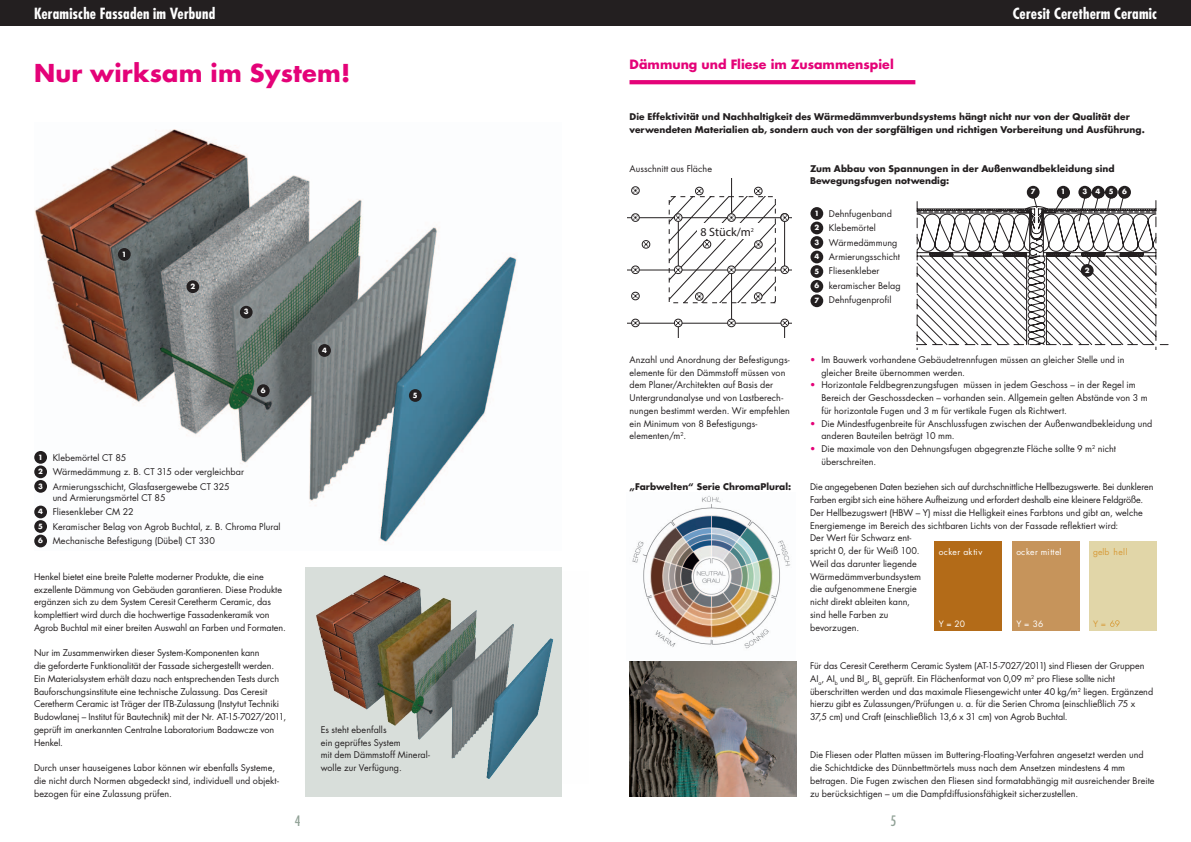
<style>
.page{position:relative;width:1191px;height:842px;background:#fff}
.page>*{position:absolute;margin:0;border:0;box-sizing:border-box;transform-origin:0 0}
.t1{font:700 24px "Futura Std";letter-spacing:.01em;color:#e40278}
.t2{font:700 condensed 15px "Futura Std";letter-spacing:.01em;color:#fff}
.t3{font:condensed 14px "Futura Std";color:#90a196}
.t4{font:700 12.5px "Futura Std";color:#e40278}
.t5{font:300 12px "Futura CE";color:#231f20}
.t6{font:9px/12.8px "Futura Std";color:#231f20}
.t7{font:700 9px/12.8px "Futura Std";letter-spacing:.005em;color:#231f20}
.t8{font:8.5px "Futura Std";color:#fff}
.t9{font:8.5px "Futura Std";letter-spacing:.035em;color:#fff}
.t10{font:8.5px "Futura Std";color:#d79b39}
.t11{font:700 7px/14.6px "Futura Std";color:#fff;text-align:justify}
.s1{color:#e40278}
</style>
<div class="page">
<img style="left:629px;top:495px;width:167px;height:167px">
<svg style="left:916px;top:187px;width:252px;height:163px"></svg>
<img style="left:34px;top:129px;width:483px;height:419px">
<div style="left:34px;top:451px;width:13px;height:13px;background:#231f20;border-radius:50%"></div>
<div style="left:34px;top:465px;width:13px;height:13px;background:#231f20;border-radius:50%"></div>
<div style="left:34px;top:480px;width:13px;height:13px;background:#231f20;border-radius:50%"></div>
<div style="left:34px;top:506px;width:13px;height:12px;background:#231f20;border-radius:50%"></div>
<div style="left:34px;top:520px;width:13px;height:13px;background:#231f20;border-radius:50%"></div>
<div style="left:34px;top:535px;width:13px;height:12px;background:#231f20;border-radius:50%"></div>
<div style="left:409px;top:389px;width:13px;height:13px;background:#231f20;border-radius:50%"></div>
<div style="left:318px;top:344px;width:13px;height:13px;background:#231f20;border-radius:50%"></div>
<div style="left:240px;top:306px;width:13px;height:13px;background:#231f20;border-radius:50%"></div>
<div style="left:257px;top:384px;width:13px;height:13px;background:#231f20;border-radius:50%"></div>
<div style="left:186px;top:280px;width:13px;height:13px;background:#231f20;border-radius:50%"></div>
<div style="left:118px;top:248px;width:13px;height:13px;background:#231f20;border-radius:50%"></div>
<svg style="left:629px;top:80px;width:286px;height:4px"></svg>
<div style="left:305px;top:567px;width:256px;height:230px;background:#d8deda"></div>
<img style="left:316px;top:572px;width:246px;height:211px">
<hr style="left:944px;top:178px;width:1px;height:39px;background:#231f20">
<hr style="left:838px;top:178px;width:1px;height:39px;background:#231f20">
<hr style="left:890px;top:217px;width:1px;height:53px;background:#231f20">
<hr style="left:944px;top:270px;width:1px;height:52px;background:#231f20">
<hr style="left:838px;top:270px;width:1px;height:52px;background:#231f20">
<svg style="left:627px;top:178px;width:164px;height:160px"></svg>
<div style="left:697px;top:224px;width:62px;height:15px;background:#fff"></div>
<div style="left:810px;top:207px;width:13px;height:13px;background:#231f20;border-radius:50%"></div>
<div style="left:810px;top:222px;width:13px;height:12px;background:#231f20;border-radius:50%"></div>
<div style="left:810px;top:236px;width:13px;height:13px;background:#231f20;border-radius:50%"></div>
<div style="left:810px;top:251px;width:13px;height:12px;background:#231f20;border-radius:50%"></div>
<div style="left:810px;top:265px;width:13px;height:13px;background:#231f20;border-radius:50%"></div>
<div style="left:810px;top:280px;width:13px;height:13px;background:#231f20;border-radius:50%"></div>
<div style="left:810px;top:294px;width:13px;height:13px;background:#231f20;border-radius:50%"></div>
<div style="left:1011px;top:541px;width:68px;height:90px;background:#c6945b"></div>
<div style="left:934px;top:541px;width:68px;height:90px;background:#b36b18"></div>
<div style="left:1089px;top:541px;width:68px;height:90px;background:#e1d6a8"></div>
<div style="left:1056px;top:186px;width:13px;height:13px;background:#231f20;border-radius:50%"></div>
<div style="left:1026px;top:186px;width:13px;height:13px;background:#231f20;border-radius:50%"></div>
<div style="left:1078px;top:186px;width:13px;height:13px;background:#231f20;border-radius:50%"></div>
<div style="left:1091px;top:186px;width:13px;height:13px;background:#231f20;border-radius:50%"></div>
<div style="left:1105px;top:186px;width:12px;height:13px;background:#231f20;border-radius:50%"></div>
<div style="left:1118px;top:186px;width:13px;height:13px;background:#231f20;border-radius:50%"></div>
<div style="left:1080px;top:264px;width:13px;height:13px;background:#231f20;border-radius:50%"></div>
<img style="left:629px;top:662px;width:167px;height:135px">
<svg style="left:1110px;top:620px;width:9px;height:7px"></svg>
<div style="left:0;top:0;width:604px;height:26px;background:#231f20"></div>
<div style="left:587px;top:0;width:604px;height:26px;background:#231f20"></div>
<h2 class="t2" style="left:34px;top:4px;width:183px">Keramische Fassaden im Verbund</h2>
<h1 class="t1" style="left:34px;top:57px;width:318px">Nur wirksam im System!</h1>
<p class="t11" style="left:122px;top:247px;width:6px">1</p>
<p class="t11" style="left:190px;top:279px;width:6px">2</p>
<p class="t11" style="left:244px;top:304px;width:6px">3</p>
<p class="t11" style="left:261px;top:383px;width:6px">6</p>
<p class="t11" style="left:322px;top:343px;width:6px">4</p>
<p class="t11" style="left:413px;top:388px;width:6px">5</p>
<p class="t11" style="left:38px;top:450px;width:6px">1<br>2<br>3</p>
<p class="t11" style="left:38px;top:504px;width:6px">4<br>5<br>6</p>
<p class="t6" style="left:53px;top:450px;width:193px;line-height:14.3px">Klebemörtel CT 85<br>Wärmedämmung z. B. CT 315 oder vergleichbar<br>Armierungsschicht, Glasfasergewebe CT 325</p>
<p class="t6" style="left:53px;top:491px;width:229px;line-height:14.3px">und Armierungsmörtel CT 85<br>Fliesenkleber CM 22<br>Keramischer Belag von Agrob Buchtal, z. B. Chroma Plural Mechanische Befestigung (Dübel) CT 330</p>
<p class="t6" style="left:34px;top:570px;width:253px">Henkel bietet eine breite Palette moderner Produkte, die eine exzellente Dämmung von Gebäuden garantieren. Diese Produkte ergänzen sich zu dem System Ceresit Ceretherm Ceramic, das komplettiert wird durch die hochwertige Fassadenkeramik von Agrob Buchtal mit einer breiten Auswahl an Farben und Formaten.</p>
<p class="t6" style="left:34px;top:647px;width:254px">Nur im Zusammenwirken dieser System-Komponenten kann<br>die geforderte Funktionalität der Fassade sichergestellt werden.<br>Ein Materialsystem erhält dazu nach entsprechenden Tests durch Bauforschungsinstitute eine technische Zulassung. Das Ceresit Ceretherm Ceramic ist Träger der ITB-Zulassung (Instytut Techniki Budowlanej – Institut für Bautechnik) mit der Nr. AT-15-7027/2011, geprüft im anerkannten Centralne Laboratorium Badawcze von Henkel.</p>
<p class="t6" style="left:34px;top:761px;width:246px">Durch unser hauseigenes Labor können wir ebenfalls Systeme, die nicht durch Normen abgedeckt sind, individuell und objekt&shy;bezogen für eine Zulassung prüfen.</p>
<h3 class="t3" style="left:295px;top:813px;width:7px">4</h3>
<p class="t6" style="left:321px;top:723px;width:111px">Es steht ebenfalls<br>ein geprüftes System<br>mit dem Dämmstoff Mineral&shy;wolle zur Verfügung.</p>
<h3 class="t4" style="left:629px;top:56px;width:266px">Dämmung und Fliese im Zusammenspiel</h3>
<h2 class="t2" style="left:1012px;top:4px;width:146px">Ceresit Ceretherm Ceramic</h2>
<p class="t7" style="left:629px;top:111px;width:517px">Die Effektivität und Nachhaltigkeit des Wärmedämmverbundsystems hängt nicht nur von der Qualität der verwendeten Materialien ab, sondern auch von der sorgfältigen und richtigen Vorbereitung und Ausführung.</p>
<p class="t6" style="left:629px;top:162px;width:84px">Ausschnitt aus Fläche</p>
<h3 class="t5" style="left:700px;top:225px;width:55px">8 Stück/m<sup>2</sup></h3>
<p class="t7" style="left:810px;top:162px;width:306px">Zum Abbau von Spannungen in der Außenwandbekleidung sind<br>Bewegungsfugen notwendig:</p>
<p class="t11" style="left:814px;top:206px;width:6px">1<br>2<br>3<br>4<br>5<br>6<br>7</p>
<p class="t6" style="left:829px;top:207px;width:73px;line-height:14.3px">Dehnfugenband<br>Klebemörtel<br>Wärmedämmung<br>Armierungsschicht<br>Fliesenkleber keramischer Belag<br>Dehnfugenprofil</p>
<p class="t11" style="left:1030px;top:184px;width:6px">7</p>
<p class="t11" style="left:1060px;top:184px;width:6px">1</p>
<p class="t11" style="left:1082px;top:184px;width:46px">3456</p>
<p class="t11" style="left:1084px;top:263px;width:6px">2</p>
<p class="t6" style="left:629px;top:353px;width:162px">Anzahl und Anordnung der Befestigungs&shy;elemente für den Dämmstoff müssen von dem Planer/Architekten auf Basis der Untergrundanalyse und von Lastberech&shy;nungen bestimmt werden. Wir empfehlen ein Minimum von 8 Befestigungs&shy;elementen/m<sup>2</sup>.</p>
<p class="t7" style="left:629px;top:481px;width:163px">„Farbwelten“ Serie ChromaPlural:</p>
<p class="t6" style="left:821px;top:353px;width:305px;text-indent:-11px"><span class="s1">•</span> Im Bauwerk vorhandene Gebäudetrennfugen müssen an gleicher Stelle und in gleicher Breite übernommen werden.</p>
<p class="t6" style="left:821px;top:379px;width:328px;text-indent:-11px"><span class="s1">•</span> Horizontale Feldbegrenzungsfugen müssen in jedem Geschoss – in der Regel im<br>Bereich der Geschossdecken – vorhanden sein. Allgemein gelten Abstände von 3 m für horizontale Fugen und 3 m für vertikale Fugen als Richtwert.</p>
<p class="t6" style="left:821px;top:417px;width:332px;text-indent:-11px"><span class="s1">•</span> Die Mindestfugenbreite für Anschlussfugen zwischen der Außenwandbekleidung und anderen Bauteilen beträgt 10 mm.</p>
<p class="t6" style="left:821px;top:442px;width:296px;text-indent:-11px"><span class="s1">•</span> Die maximale von den Dehnungsfugen abgegrenzte Fläche sollte 9 m<sup>2</sup> nicht überschreiten.</p>
<p class="t6" style="left:810px;top:481px;width:345px">Die angegebenen Daten beziehen sich auf durchschnittliche Hellbezugswerte. Bei dunkleren Farben ergibt sich eine höhere Aufheizung und erfordert deshalb eine kleinere Feldgröße.<br>Der Hellbezugswert (HBW – Y) misst die Helligkeit eines Farbtons und gibt an, welche Energiemenge im Bereich des sichtbaren Lichts von der Fassade reflektiert wird:<br>Der Wert für Schwarz ent-<br>spricht 0, der für Weiß 100.<br>Weil das darunter liegende<br>Wärmedämmverbundsystem<br>die aufgenommene Energie<br>nicht direkt ableiten kann,<br>sind helle Farben zu<br>bevorzugen.</p>
<p class="t9" style="left:939px;top:547px;width:45px">ocker aktiv</p>
<p class="t10" style="left:1093px;top:547px;width:36px">gelb hell</p>
<p class="t8" style="left:1016px;top:547px;width:47px">ocker mittel</p>
<p class="t8" style="left:939px;top:618px;width:28px">Y = 20</p>
<p class="t8" style="left:1016px;top:618px;width:28px">Y = 36</p>
<p class="t10" style="left:1093px;top:618px;width:14px">Y =</p>
<p class="t6" style="left:810px;top:659px;width:345px">Für das Ceresit Ceretherm Ceramic System (AT-15-7027/2011) sind Fliesen der Gruppen AI<sub>a</sub>, AI<sub>b</sub> und BI<sub>a</sub>, BI<sub>b</sub> geprüft. Ein Flächenformat von 0,09 m<sup>2</sup> pro Fliese sollte nicht überschritten werden und das maximale Fliesengewicht unter 40 kg/m<sup>2</sup> liegen. Ergänzend hierzu gibt es Zulassungen/Prüfungen u. a. für die Serien Chroma (einschließlich 75 x 37,5 cm) und Craft (einschließlich 13,6 x 31 cm) von Agrob Buchtal.</p>
<p class="t6" style="left:810px;top:749px;width:346px">Die Fliesen oder Platten müssen im Buttering-Floating-Verfahren angesetzt werden und die Schichtdicke des Dünnbettmörtels muss nach dem Ansetzen mindestens 4 mm betragen. Die Fugen zwischen den Fliesen sind formatabhängig mit ausreichender Breite zu berücksichtigen – um die Dampfdiffusionsfähigkeit sicherzustellen.</p>
<h3 class="t3" style="left:890px;top:813px;width:7px">5</h3>
</div>
